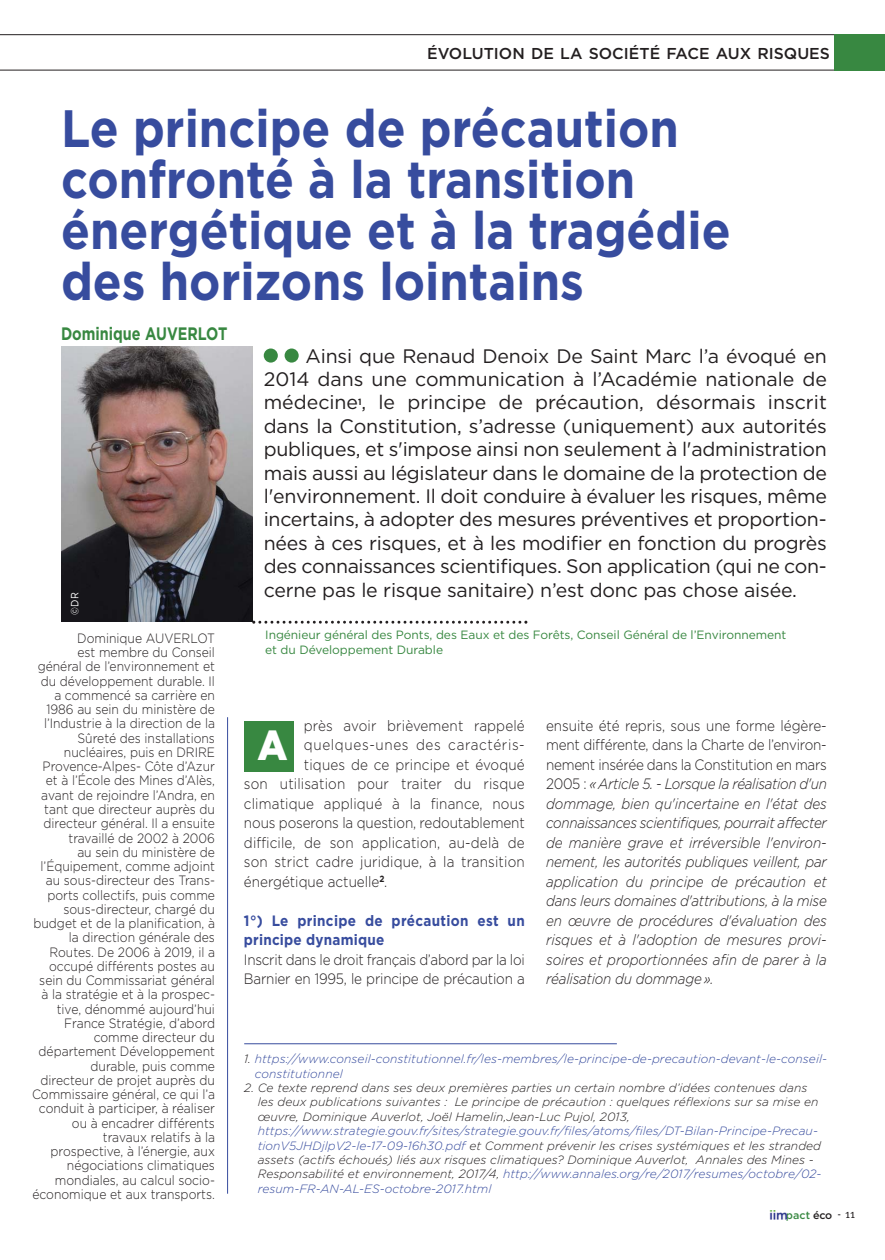
<style>
.page{position:relative;width:885px;height:1260px;background:#fff}
.page>*{position:absolute;margin:0;border:0;box-sizing:border-box;transform-origin:0 0}
.t1{font:700 52.5px/51px "Gotham";color:#374c9e;scale:.9 1}
.t2{font:900 42px "Gotham";color:#fff;scale:.9 1}
.t3{font:19.5px/23.4px "Gotham";letter-spacing:-.01em;color:#231f20;text-align:justify}
.t4{font:700 18px "Gotham";color:#388841;scale:.8 1}
.t5{font:500 15.75px "Gotham";color:#231f20}
.t6{font:italic 300 15px/19.5px "Gotham";letter-spacing:-.005em;color:#231f20;text-align:justify;scale:.9 1}
.t7{font:300 15px "Gotham";letter-spacing:.01em;color:#231f20;scale:.9 1}
.t8{font:300 15px/19.5px "Gotham";letter-spacing:-.02em;color:#231f20;scale:.9 1}
.t9{font:700 15px/19.5px "Gotham";letter-spacing:.02em;color:#374c9e;scale:.9 1}
.t10{font:300 15px "Gotham";letter-spacing:-.01em;color:#231f20;scale:.9 1}
.t11{font:300 15px "Gotham";letter-spacing:.05em;color:#231f20;scale:.9 1}
.t12{font:300 13.5px/14.2px "Gotham";color:#231f20;text-align:right;scale:.9 1}
.t13{font:italic 300 12px/14.4px "Gotham";letter-spacing:.005em;color:#374c9e}
.t14{font:italic 300 12px/14.4px "Gotham";letter-spacing:.005em;color:#231f20}
.t15{font:12px/14.4px "Gotham";letter-spacing:-.005em;color:#388841}
.t16{font:500 10.8px "Gotham";color:#388841}
.t17{font:10.5px "Gotham";color:#fff;scale:.9 1}
.s1{font-style:normal}
.s2{color:#231f20}
.s3{font-family:"Meta";font-weight:400;font-size:12px;color:#231f20}
</style>
<div class="page">
<hr style="left:244px;top:1043px;width:372px;height:1px;background:#374c9e">
<img style="left:769px;top:1210px;width:17px;height:8px">
<div style="left:264px;top:348px;width:14px;height:14px;background:#388841;border-radius:50%"></div>
<div style="left:284px;top:348px;width:14px;height:14px;background:#388841;border-radius:50%"></div>
<svg style="left:252px;top:620px;width:275px;height:3px"></svg>
<img style="left:61px;top:347px;width:191px;height:274px">
<hr style="left:227px;top:717px;width:1px;height:476px;background:#374c9e">
<div style="left:244px;top:721px;width:49px;height:50px;background:#388841"></div>
<svg style="left:0;top:34px;width:834px;height:37px"></svg>
<div style="left:834px;top:34px;width:50px;height:37px;background:#388841"></div>
<p class="t5" style="left:427px;top:46px;width:404px">ÉVOLUTION DE LA SOCIÉTÉ FACE AUX RISQUES</p>
<h1 class="t1" style="left:61px;top:107px;width:745px">Le principe de précaution confronté à la transition énergétique et à la tragédie des horizons lointains</h1>
<h3 class="t4" style="left:61px;top:326px;width:209px">Dominique AUVERLOT</h3>
<p class="t17" style="left:70px;top:614px;width:26px;rotate:-90deg">©DR</p>
<p class="t12" style="left:32px;top:632px;width:205px">Dominique AUVERLOT<br>est membre du Conseil général de l’environnement et du développement durable. Il a commencé sa carrière en<br>1986 au sein du ministère de l’Industrie à la direction de la<br>Sûreté des installations nucléaires, puis en DRIRE<br>Provence-Alpes- Côte d’Azur et à l’École des Mines d’Alès, avant de rejoindre l’Andra, en tant que directeur auprès du directeur général. Il a ensuite travaillé de 2002 à 2006<br>au sein du ministère de l’Équipement, comme adjoint au sous-directeur des Trans&shy;ports collectifs, puis comme sous-directeur, chargé du budget et de la planification, à la direction générale des<br>Routes. De 2006 à 2019, il a occupé différents postes au sein du Commissariat général à la stratégie et à la prospec&shy;tive, dénommé aujourd’hui<br>France Stratégie, d’abord comme directeur du département Développement durable, puis comme<br>directeur de projet auprès du<br>Commissaire général, ce qui l’a conduit à participer, à réaliser ou à encadrer différents travaux relatifs à la prospective, à l’énergie, aux négociations climatiques mondiales, au calcul socio&shy;économique et aux transports.</p>
<p class="t3" style="left:264px;top:345px;width:564px;text-indent:42px">Ainsi que Renaud Denoix De Saint Marc l’a évoqué en 2014 dans une communication à l’Académie nationale de médecine<sup>1</sup>, le principe de précaution, désormais inscrit dans la Constitution, s’adresse (uniquement) aux autorités publiques, et s'impose ainsi non seulement à l'administration mais aussi au législateur dans le domaine de la protection de l'environnement. Il doit conduire à évaluer les risques, même incertains, à adopter des mesures préventives et proportion&shy;nées à ces risques, et à les modifier en fonction du progrès des connaissances scientifiques. Son application (qui ne con&shy;cerne pas le risque sanitaire) n’est donc pas chose aisée.</p>
<p class="t15" style="left:265px;top:629px;width:522px">Ingénieur général des Ponts, des Eaux et des Forêts, Conseil Général de l’Environnement et du Développement Durable</p>
<p class="t7" style="left:304px;top:718px;width:247px">près avoir brièvement rappelé</p>
<p class="t11" style="left:304px;top:738px;width:247px">quelques-unes des caractéris-</p>
<p class="t7" style="left:304px;top:757px;width:247px">tiques de ce principe et évoqué</p>
<p class="t7" style="left:244px;top:777px;width:313px">son utilisation pour traiter du risque</p>
<p class="t7" style="left:244px;top:796px;width:313px">climatique appliqué à la finance, nous</p>
<p class="t10" style="left:244px;top:816px;width:313px">nous poserons la question, redoutablement</p>
<p class="t7" style="left:244px;top:835px;width:313px">difficile, de son application, au-delà de</p>
<p class="t7" style="left:244px;top:855px;width:313px">son strict cadre juridique, à la transition</p>
<p class="t7" style="left:244px;top:874px;width:161px">énergétique actuelle<sup>2</sup>.</p>
<p class="t9" style="left:244px;top:912px;width:313px">1°) Le principe de précaution est un principe dynamique</p>
<p class="t8" style="left:244px;top:950px;width:313px">Inscrit dans le droit français d’abord par la loi<br>Barnier en 1995, le principe de précaution a</p>
<h2 class="t2" style="left:257px;top:730px;width:35px">A</h2>
<p class="t6" style="left:546px;top:716px;width:313px"><span class="s1">ensuite été repris, sous une forme légère&shy;ment différente, dans la Charte de l’environ&shy;nement insérée dans la Constitution en mars 2005 :</span> «Article 5. - Lorsque la réalisation d'un dommage, bien qu'incertaine en l'état des connaissances scientifiques, pourrait affecter de manière grave et irréversible l'environ&shy;nement, les autorités publiques veillent, par application du principe de précaution et dans leurs domaines d'attributions, à la mise en œuvre de procédures d'évaluation des risques et à l'adoption de mesures provi&shy;soires et proportionnées afin de parer à la réalisation du dommage».</p>
<p class="t13" style="left:255px;top:1052px;width:573px;text-indent:-11px"><span class="s2">1.</span> https://www.conseil-constitutionnel.fr/les-membres/le-principe-de-precaution-devant-le-conseil&shy;constitutionnel</p>
<p class="t14" style="left:258px;top:1081px;width:562px;text-indent:-14px">2. Ce texte reprend dans ses deux premières parties un certain nombre d’idées contenues dans les deux publications suivantes : Le principe de précaution : quelques réflexions sur sa mise en œuvre, Dominique Auverlot, Joël Hamelin,Jean-Luc Pujol, 2013,</p>
<p class="t13" style="left:258px;top:1124px;width:565px">https://www.strategie.gouv.fr/sites/strategie.gouv.fr/files/atoms/files/DT-Bilan-Principe-Precau&shy;tionV5JHDjlpV2-le-17-09-16h30.pdf <span class="s2">et Comment prévenir les crises systémiques et les stranded assets (actifs échoués) liés aux risques climatiques? Dominique Auverlot, Annales des Mines - Responsabilité et environnement, 2017/4,</span> http://www.annales.org/re/2017/resumes/octobre/02- resum-FR-AN-AL-ES-octobre-2017.html</p>
<p class="t16" style="left:785px;top:1210px;width:70px">pact <span class="s2">éco</span> <span class="s3">- 11</span></p>
</div>
